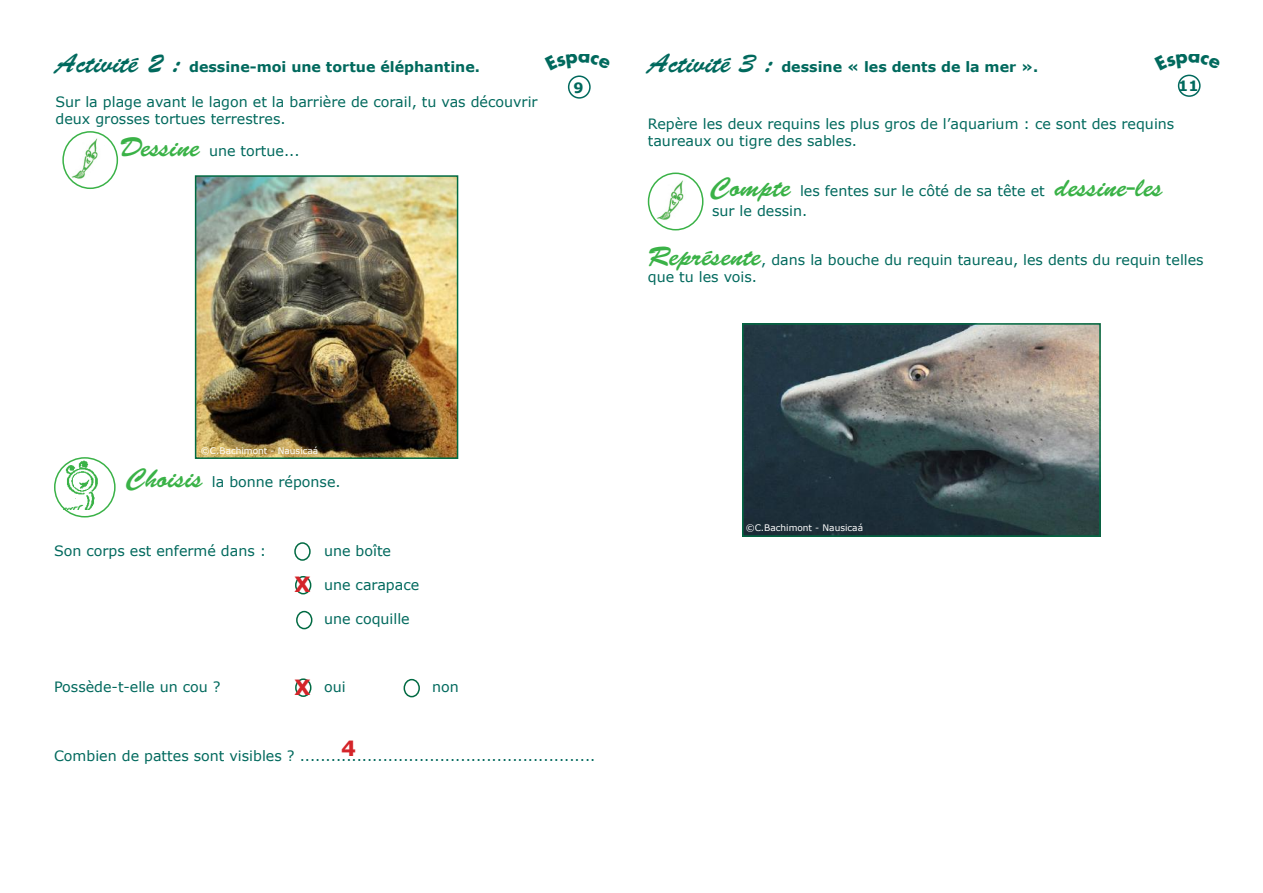
<style>
.page{position:relative;width:1263px;height:893px;background:#fff}
.page>*{position:absolute;margin:0;border:0;box-sizing:border-box;transform-origin:0 0}
.t1{font:700 21px "Verdana";color:#d42429}
.t2{font:14.25px/17.1px "Verdana";color:#00695d}
.t3{font:700 14.25px "Verdana";color:#00695d}
.t4{font:9px "Verdana";color:#fff}
.s1{font-family:"Brush Script Std";font-weight:400;font-size:27px}
.s2{font-family:"Brush Script Std";font-size:27px;color:#3ab247}
</style>
<div class="page">
<div style="left:568px;top:75px;width:23px;height:24px;border:2px solid #00695d;border-radius:50%"></div>
<img style="left:62px;top:460px;width:38px;height:49px">
<div style="left:54px;top:457px;width:62px;height:60px;border:2px solid #3ab247;border-radius:50%"></div>
<div style="left:294px;top:542px;width:17px;height:19px;border:2px solid #006a42;border-radius:50%"></div>
<div style="left:295px;top:576px;width:16px;height:18px;border:2px solid #006a42;border-radius:50%"></div>
<div style="left:296px;top:611px;width:16px;height:18px;border:2px solid #006a42;border-radius:50%"></div>
<div style="left:295px;top:678px;width:16px;height:19px;border:2px solid #006a42;border-radius:50%"></div>
<div style="left:403px;top:679px;width:17px;height:18px;border:2px solid #006a42;border-radius:50%"></div>
<div style="left:1178px;top:75px;width:22px;height:22px;border:2px solid #00695d;border-radius:50%"></div>
<img style="left:653px;top:179px;width:31px;height:44px">
<div style="left:648px;top:173px;width:55px;height:57px;border:2px solid #3ab247;border-radius:50%"></div>
<img style="left:68px;top:138px;width:30px;height:43px">
<div style="left:62px;top:131px;width:56px;height:58px;border:2px solid #3ab247;border-radius:50%"></div>
<img style="left:745px;top:326px;width:353px;height:208px">
<div style="left:742px;top:323px;width:359px;height:214px;border:2px solid #006a42"></div>
<img style="left:198px;top:178px;width:257px;height:278px">
<div style="left:195px;top:175px;width:263px;height:284px;border:2px solid #006a42"></div>
<p class="t3" style="left:56px;top:58px;width:426px"><span class="s1">Activité 2 :</span> dessine-moi une tortue éléphantine.</p>
<p class="t2" style="left:56px;top:93px;width:484px">Sur la plage avant le lagon et la barrière de corail, tu vas découvrir deux grosses tortues terrestres.</p>
<p class="t2" style="left:120px;top:143px;width:182px"><span class="s2">Dessine</span> une tortue...</p>
<p class="t3" style="left:574px;top:78px;width:12px">9</p>
<p class="t3" style="left:648px;top:58px;width:392px"><span class="s1">Activité 3 :</span> dessine « les dents de la mer ».</p>
<p class="t3" style="left:1178px;top:77px;width:22px">11</p>
<p class="t2" style="left:648px;top:116px;width:528px">Repère les deux requins les plus gros de l’aquarium : ce sont des requins taureaux ou tigre des sables.</p>
<p class="t2" style="left:711px;top:181px;width:453px;line-height:19.8px"><span class="s2">Compte</span> les fentes sur le côté de sa tête et <span class="s2">dessine-les </span>sur le dessin.</p>
<p class="t2" style="left:648px;top:252px;width:557px"><span class="s2">Représente</span>, dans la bouche du requin taureau, les dents du requin telles que tu les vois.</p>
<p class="t4" style="left:201px;top:445px;width:119px">©C.Bachimont - Nausicaá</p>
<p class="t2" style="left:126px;top:474px;width:216px"><span class="s2">Choisis</span> la bonne réponse.</p>
<p class="t2" style="left:54px;top:542px;width:214px">Son corps est enfermé dans :</p>
<p class="t2" style="left:324px;top:542px;width:69px">une boîte</p>
<p class="t2" style="left:324px;top:576px;width:97px">une carapace</p>
<p class="t2" style="left:324px;top:611px;width:87px">une coquille</p>
<h1 class="t1" style="left:294px;top:571px;width:18px">X</h1>
<h1 class="t1" style="left:294px;top:674px;width:18px">X</h1>
<p class="t2" style="left:54px;top:679px;width:168px">Possède-t-elle un cou ?</p>
<p class="t2" style="left:324px;top:679px;width:23px">oui</p>
<p class="t2" style="left:432px;top:679px;width:28px">non</p>
<h1 class="t1" style="left:341px;top:735px;width:16px">4</h1>
<p class="t2" style="left:54px;top:747px;width:543px">Combien de pattes sont visibles ? .........................................................</p>
<p class="t4" style="left:746px;top:522px;width:119px">©C.Bachimont - Nausicaá</p>
</div>
